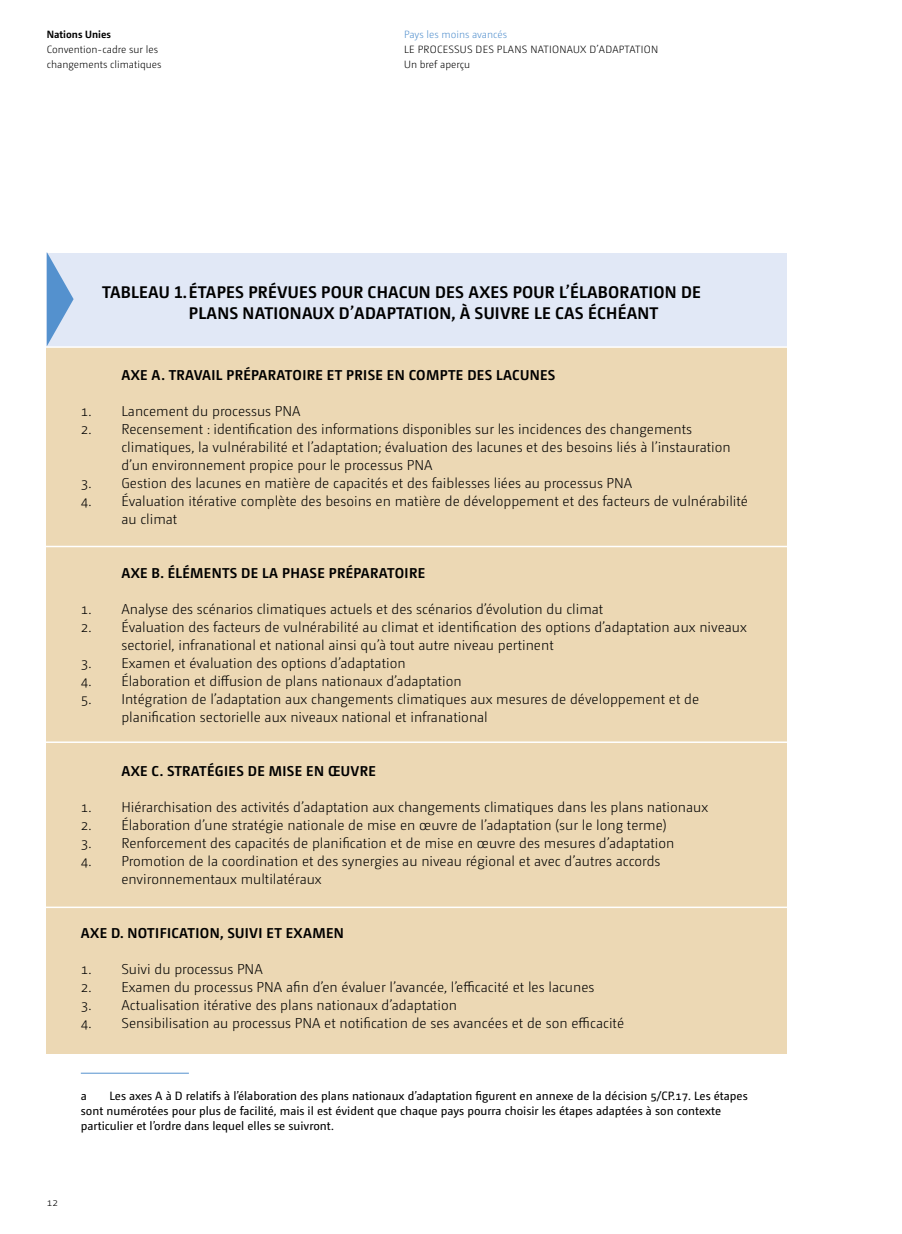
<style>
.page{position:relative;width:902px;height:1234px;background:#fff}
.page>*{position:absolute;margin:0;border:0;box-sizing:border-box;transform-origin:0 0}
.t1{font:700 16.8px/21px "Camingo Dos Pro";letter-spacing:.015em;color:#000}
.t2{font:300 14.25px/18px "Camingo Dos Pro";color:#000}
.t3{font:700 14.25px "Camingo Dos Pro";letter-spacing:.025em;color:#000}
.t4{font:12px/15px "Camingo Dos Pro";color:#000}
.t5{font:300 10.5px/15px "Camingo Dos Pro";color:#000}
.t6{font:300 10.5px "Camingo Dos Pro";color:#5491ce}
.t7{font:700 10.5px "Camingo Dos Pro";color:#000}
</style>
<div class="page">
<div style="left:47px;top:253px;width:740px;height:800px;background:#ecd8b4"></div>
<div style="left:47px;top:253px;width:740px;height:93px;background:#e1e8f6"></div>
<svg style="left:47px;top:252px;width:27px;height:94px"></svg>
<hr style="left:17px;top:545px;width:838px;height:2px;background:#fff">
<hr style="left:17px;top:346px;width:838px;height:2px;background:#fff">
<hr style="left:17px;top:741px;width:838px;height:1px;background:#fff">
<hr style="left:17px;top:906px;width:838px;height:1px;background:#fff">
<hr style="left:81px;top:1072px;width:108px;height:1px;background:#5491ce">
<p class="t7" style="left:47px;top:28px;width:66px">Nations Unies</p>
<p class="t5" style="left:47px;top:42px;width:116px">Convention-cadre sur les changements climatiques</p>
<p class="t6" style="left:404px;top:28px;width:104px">Pays les moins avancés</p>
<p class="t5" style="left:404px;top:42px;width:21px">Le processus</p>
<p class="t5" style="left:475px;top:42px;width:7px">des</p>
<p class="t5" style="left:497px;top:42px;width:7px">plans</p>
<p class="t5" style="left:530px;top:42px;width:8px">nationaux</p>
<p class="t5" style="left:589px;top:42px;width:17px">d’adaptation</p>
<p class="t5" style="left:404px;top:57px;width:67px">Un bref aperçu</p>
<p class="t1" style="left:189px;top:281px;width:513px;text-indent:-87px">TABLEAU 1.ÉTAPES PRÉVUES POUR CHACUN DES AXES POUR L’ÉLABORATION DE<br>PLANS NATIONAUX D’ADAPTATION, À SUIVRE LE CAS ÉCHÉANT</p>
<p class="t3" style="left:121px;top:366px;width:435px">AXE A. TRAVAIL PRÉPARATOIRE ET PRISE EN COMPTE DES LACUNES</p>
<p class="t2" style="left:81px;top:401px;width:221px">1. Lancement du processus PNA</p>
<p class="t2" style="left:121px;top:419px;width:610px;text-indent:-40px">2. Recensement : identification des informations disponibles sur les incidences des changements climatiques, la vulnérabilité et l’adaptation; évaluation des lacunes et des besoins liés à l’instauration d’un environnement propice pour le processus PNA</p>
<p class="t2" style="left:81px;top:473px;width:553px">3. Gestion des lacunes en matière de capacités et des faiblesses liées au processus PNA</p>
<p class="t2" style="left:121px;top:491px;width:628px;text-indent:-40px">4. Évaluation itérative complète des besoins en matière de développement et des facteurs de vulnérabilité au climat</p>
<p class="t3" style="left:121px;top:564px;width:305px">AXE B. ÉLÉMENTS DE LA PHASE PRÉPARATOIRE</p>
<p class="t2" style="left:81px;top:599px;width:524px">1. Analyse des scénarios climatiques actuels et des scénarios d’évolution du climat</p>
<p class="t2" style="left:121px;top:617px;width:627px;text-indent:-40px">2. Évaluation des facteurs de vulnérabilité au climat et identification des options d’adaptation aux niveaux sectoriel, infranational et national ainsi qu’à tout autre niveau pertinent</p>
<p class="t2" style="left:81px;top:653px;width:326px">3. Examen et évaluation des options d’adaptation</p>
<p class="t2" style="left:81px;top:671px;width:382px">4. Élaboration et diffusion de plans nationaux d’adaptation</p>
<p class="t2" style="left:121px;top:689px;width:579px;text-indent:-40px">5. Intégration de l’adaptation aux changements climatiques aux mesures de développement et de planification sectorielle aux niveaux national et infranational</p>
<p class="t3" style="left:121px;top:762px;width:256px">AXE C. STRATÉGIES DE MISE EN ŒUVRE</p>
<p class="t2" style="left:81px;top:797px;width:628px">1. Hiérarchisation des activités d’adaptation aux changements climatiques dans les plans nationaux</p>
<p class="t2" style="left:81px;top:815px;width:587px">2. Élaboration d’une stratégie nationale de mise en œuvre de l’adaptation (sur le long terme)</p>
<p class="t2" style="left:81px;top:833px;width:595px">3. Renforcement des capacités de planification et de mise en œuvre des mesures d’adaptation</p>
<p class="t2" style="left:121px;top:851px;width:540px;text-indent:-40px">4. Promotion de la coordination et des synergies au niveau régional et avec d’autres accords environnementaux multilatéraux</p>
<p class="t3" style="left:81px;top:924px;width:264px">AXE D. NOTIFICATION, SUIVI ET EXAMEN</p>
<p class="t2" style="left:81px;top:959px;width:183px">1. Suivi du processus PNA</p>
<p class="t2" style="left:81px;top:977px;width:515px">2. Examen du processus PNA afin d’en évaluer l’avancée, l’efficacité et les lacunes</p>
<p class="t2" style="left:81px;top:995px;width:377px">3. Actualisation itérative des plans nationaux d’adaptation</p>
<p class="t2" style="left:81px;top:1013px;width:545px">4. Sensibilisation au processus PNA et notification de ses avancées et de son efficacité</p>
<p class="t4" style="left:81px;top:1087px;width:668px;text-indent:28px">Les axes A à D relatifs à l’élaboration des plans nationaux d’adaptation figurent en annexe de la décision 5/CP.17. Les étapes sont numérotées pour plus de facilité, mais il est évident que chaque pays pourra choisir les étapes adaptées à son contexte particulier et l’ordre dans lequel elles se suivront.</p>
<p class="t4" style="left:81px;top:1087px;width:8px">a</p>
<p class="t5" style="left:47px;top:1194px;width:13px">12</p>
</div>
